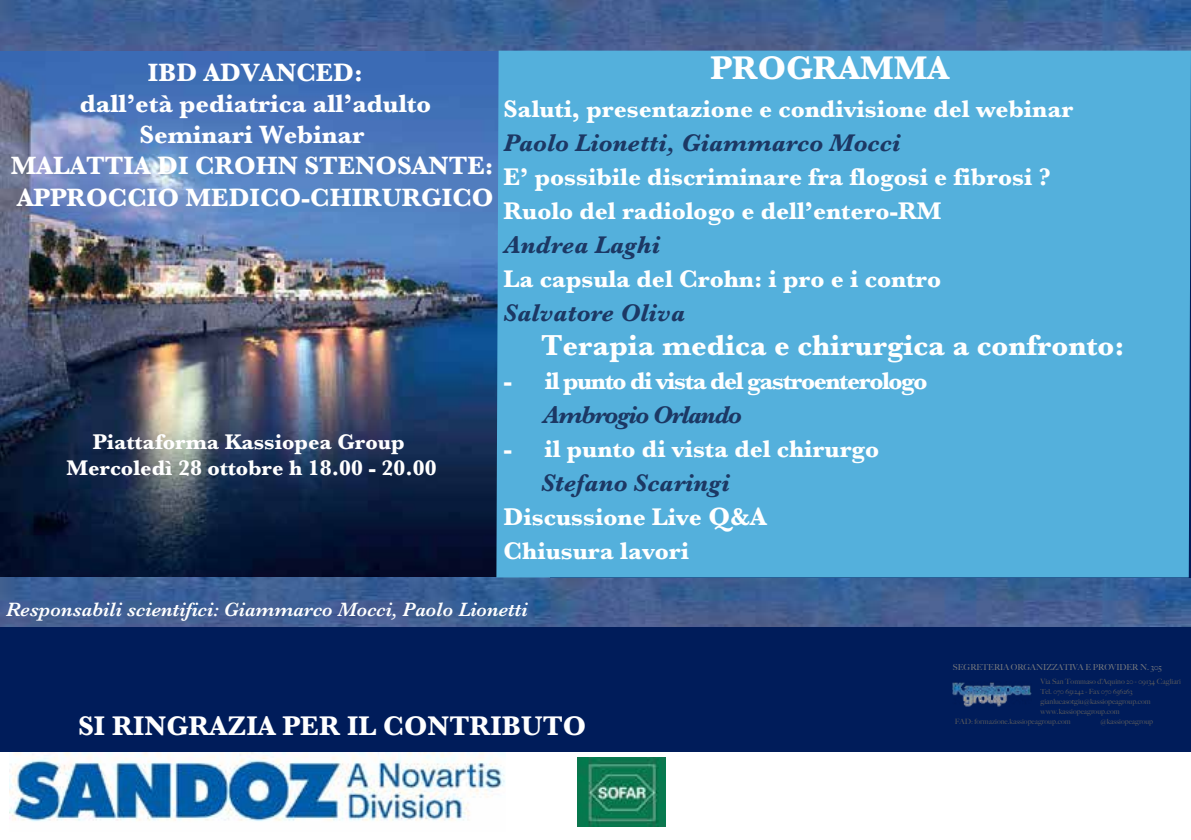
<style>
.page{position:relative;width:1191px;height:840px;background:#fff}
.page>*{position:absolute;margin:0;border:0;box-sizing:border-box;transform-origin:0 0}
.t1{font:700 34px "Baskerville";color:#fff}
.t2{font:700 30px "Baskerville";color:#fff}
.t3{font:700 28px "Baskerville";color:#fff}
.t4{font:700 26px/31.2px "Baskerville";color:#fff;text-align:center}
.t5{font:700 25px/34px "Baskerville";color:#fff}
.t6{font:italic 700 25px "Baskerville";color:#1c3864}
.t7{font:700 25px "Baskerville";letter-spacing:-.055em;color:#fff}
.t8{font:italic 700 25px "Baskerville";letter-spacing:-.055em;color:#1c3864}
.t9{font:700 22px/26.4px "Baskerville";color:#fff;text-align:center}
.t10{font:italic 600 20px "Baskerville";color:#fff}
.t11{font:500 8.2px "Big Caslon";color:#77797c}
.t12{font:500 7.4px "Big Caslon";color:#58595b}
.t13{font:500 7px "Big Caslon";color:#58595b}
.s1{font-style:italic;color:#1c3864}
.s2{font-size:26px}
</style>
<div class="page">
<img style="left:0;top:51px;width:496px;height:526px">
<img style="left:0;top:577px;width:1191px;height:50px">
<img style="left:0;top:0;width:1191px;height:51px">
<div style="left:0;top:627px;width:1191px;height:124px;background:#001c5a"></div>
<img style="left:953px;top:682px;width:79px;height:24px">
<div style="left:496px;top:51px;width:695px;height:526px;background:#54b0dc"></div>
<img style="left:9px;top:751px;width:497px;height:71px">
<img style="left:578px;top:757px;width:87px;height:68px">
<p class="t4" style="left:11px;top:57px;width:484px">IBD ADVANCED:<br>dall’età pediatrica all’adulto<br>Seminari Webinar<br>MALATTIA DI CROHN STENOSANTE:<br>APPROCCIO MEDICO-CHIRURGICO</p>
<p class="t9" style="left:66px;top:428px;width:372px">Piattaforma Kassiopea Group<br>Mercoledì 28 ottobre h 18.00 - 20.00</p>
<h1 class="t1" style="left:710px;top:44px;width:240px">PROGRAMMA</h1>
<p class="t5" style="left:503px;top:92px;width:571px">Saluti, presentazione e condivisione del webinar</p>
<p class="t6" style="left:503px;top:125px;width:398px">Paolo Lionetti, Giammarco Mocci</p>
<p class="t5" style="left:503px;top:160px;width:549px">E’ possibile discriminare fra flogosi e fibrosi ?<br>Ruolo del radiologo e dell’entero-RM</p>
<p class="t6" style="left:503px;top:227px;width:158px">Andrea Laghi</p>
<p class="t5" style="left:503px;top:262px;width:439px">La capsula del Crohn: i pro e i contro</p>
<p class="t6" style="left:503px;top:295px;width:183px">Salvatore Oliva</p>
<p class="t2" style="left:541px;top:324px;width:585px">Terapia medica e chirurgica a confronto:</p>
<p class="t7" style="left:503px;top:363px;width:425px">- il punto di vista del gastroenterologo</p>
<p class="t8" style="left:542px;top:397px;width:201px">Ambrogio Orlando</p>
<p class="t5" style="left:503px;top:432px;width:377px">- il punto di vista del chirurgo</p>
<p class="t5" style="left:503px;top:466px;width:265px;text-indent:38px"><span class="s1">Stefano Scaringi<br></span>Discussione Live <span class="s2">Q&amp;A<br></span>Chiusura lavori</p>
<p class="t10" style="left:6px;top:595px;width:523px">Responsabili scientifici: Giammarco Mocci, Paolo Lionetti</p>
<p class="t3" style="left:78px;top:705px;width:510px">SI RINGRAZIA PER IL CONTRIBUTO</p>
<p class="t11" style="left:953px;top:660px;width:210px">SEGRETERIA ORGANIZZATIVA E PROVIDER N. 305</p>
<p class="t12" style="left:1040px;top:674px;width:142px">Via San Tommaso d’Aquino 20 - 09134 Cagliari</p>
<p class="t13" style="left:1040px;top:685px;width:93px">Tel. 070 651242 - Fax 070 656263</p>
<p class="t12" style="left:1040px;top:694px;width:111px">gianlucasotgiu@kassiopeagroup.com</p>
<p class="t12" style="left:954px;top:714px;width:117px">FAD: formazione.kassiopeagroup.com</p>
<p class="t12" style="left:1100px;top:714px;width:54px">@kassiopeagroup</p>
<p class="t12" style="left:1040px;top:704px;width:81px">www.kassiopeagroup.com</p>
</div>
